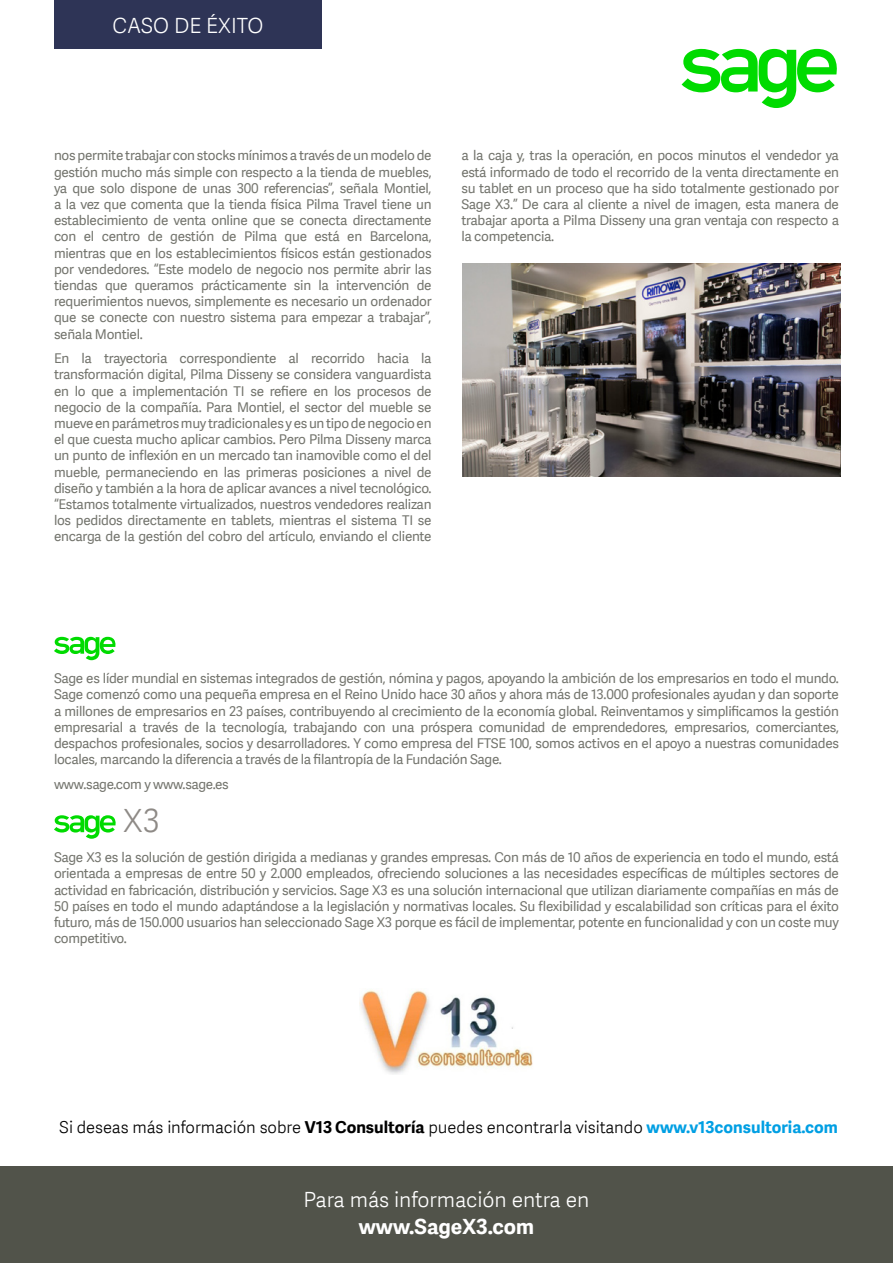
<style>
.page{position:relative;width:893px;height:1263px;background:#fff}
.page>*{position:absolute;margin:0;border:0;box-sizing:border-box;transform-origin:0 0}
.t1{font:32.1px "Adelle Sans SAGE Lt";color:#8e8a86}
.t2{font:21px "Adelle Sans SAGE Lt";color:#fff}
.t3{font:700 21px "Adelle Sans SAGE";color:#fff}
.t4{font:16.5px "Adelle Sans SAGE Lt";color:#000}
.t5{font:13.5px/16.2px "Adelle Sans SAGE";letter-spacing:-.02em;color:#74756e;text-align:justify}
.s1{font-family:"Adelle Sans SAGE";font-weight:700}
.s2{font-family:"Adelle Sans SAGE";font-weight:700;color:#009fe3}
</style>
<div class="page">
<div style="left:54px;top:0;width:268px;height:49px;background:#2e3456"></div>
<svg style="left:682px;top:49px;width:155px;height:59px"></svg>
<div style="left:0;top:1166px;width:893px;height:97px;background:#51534a"></div>
<svg style="left:54px;top:637px;width:62px;height:23px"></svg>
<svg style="left:54px;top:815px;width:62px;height:24px"></svg>
<img style="left:360px;top:990px;width:173px;height:84px">
<img style="left:462px;top:264px;width:378px;height:213px">
<h2 class="t2" style="left:113px;top:10px;width:152px">CASO DE ÉXITO</h2>
<p class="t5" style="left:54px;top:147px;width:379px">nos permite trabajar con stocks mínimos a través de un modelo de gestión mucho más simple con respecto a la tienda de muebles, ya que solo dispone de unas 300 referencias”, señala Montiel, a la vez que comenta que la tienda física Pilma Travel tiene un establecimiento de venta online que se conecta directamente con el centro de gestión de Pilma que está en Barcelona, mientras que en los establecimientos físicos están gestionados por vendedores. “Este modelo de negocio nos permite abrir las tiendas que queramos prácticamente sin la intervención de requerimientos nuevos, simplemente es necesario un ordenador que se conecte con nuestro sistema para empezar a trabajar”, señala Montiel.</p>
<p class="t5" style="left:54px;top:350px;width:379px">En la trayectoria correspondiente al recorrido hacia la transformación digital, Pilma Disseny se considera vanguardista en lo que a implementación TI se refiere en los procesos de negocio de la compañía. Para Montiel, el sector del mueble se mueve en parámetros muy tradicionales y es un tipo de negocio en el que cuesta mucho aplicar cambios. Pero Pilma Disseny marca un punto de inflexión en un mercado tan inamovible como el del mueble, permaneciendo en las primeras posiciones a nivel de diseño y también a la hora de aplicar avances a nivel tecnológico. “Estamos totalmente virtualizados, nuestros vendedores realizan los pedidos directamente en tablets, mientras el sistema TI se encarga de la gestión del cobro del artículo, enviando el cliente</p>
<p class="t5" style="left:461px;top:147px;width:379px">a la caja y, tras la operación, en pocos minutos el vendedor ya está informado de todo el recorrido de la venta directamente en su tablet en un proceso que ha sido totalmente gestionado por Sage X3.” De cara al cliente a nivel de imagen, esta manera de trabajar aporta a Pilma Disseny una gran ventaja con respecto a la competencia.</p>
<p class="t5" style="left:54px;top:670px;width:786px">Sage es líder mundial en sistemas integrados de gestión, nómina y pagos, apoyando la ambición de los empresarios en todo el mundo.<br>Sage comenzó como una pequeña empresa en el Reino Unido hace 30 años y ahora más de 13.000 profesionales ayudan y dan soporte a millones de empresarios en 23 países, contribuyendo al crecimiento de la economía global. Reinventamos y simplificamos la gestión empresarial a través de la tecnología, trabajando con una próspera comunidad de emprendedores, empresarios, comerciantes, despachos profesionales, socios y desarrolladores. Y como empresa del FTSE 100, somos activos en el apoyo a nuestras comunidades locales, marcando la diferencia a través de la filantropía de la Fundación Sage.</p>
<p class="t5" style="left:54px;top:775px;width:176px">www.sage.com y www.sage.es</p>
<h1 class="t1" style="left:123px;top:797px;width:38px">X3</h1>
<p class="t5" style="left:54px;top:849px;width:787px">Sage X3 es la solución de gestión dirigida a medianas y grandes empresas. Con más de 10 años de experiencia en todo el mundo, está orientada a empresas de entre 50 y 2.000 empleados, ofreciendo soluciones a las necesidades específicas de múltiples sectores de actividad en fabricación, distribución y servicios. Sage X3 es una solución internacional que utilizan diariamente compañías en más de 50 países en todo el mundo adaptándose a la legislación y normativas locales. Su flexibilidad y escalabilidad son críticas para el éxito futuro, más de 150.000 usuarios han seleccionado Sage X3 porque es fácil de implementar, potente en funcionalidad y con un coste muy competitivo.</p>
<p class="t4" style="left:59px;top:1116px;width:780px">Si deseas más información sobre <span class="s1">V13 Consultoría</span> puedes encontrarla visitando <span class="s2">www.v13consultoria.com</span></p>
<h2 class="t2" style="left:304px;top:1184px;width:287px">Para más información entra en</h2>
<h2 class="t3" style="left:359px;top:1211px;width:177px">www.SageX3.com</h2>
</div>
